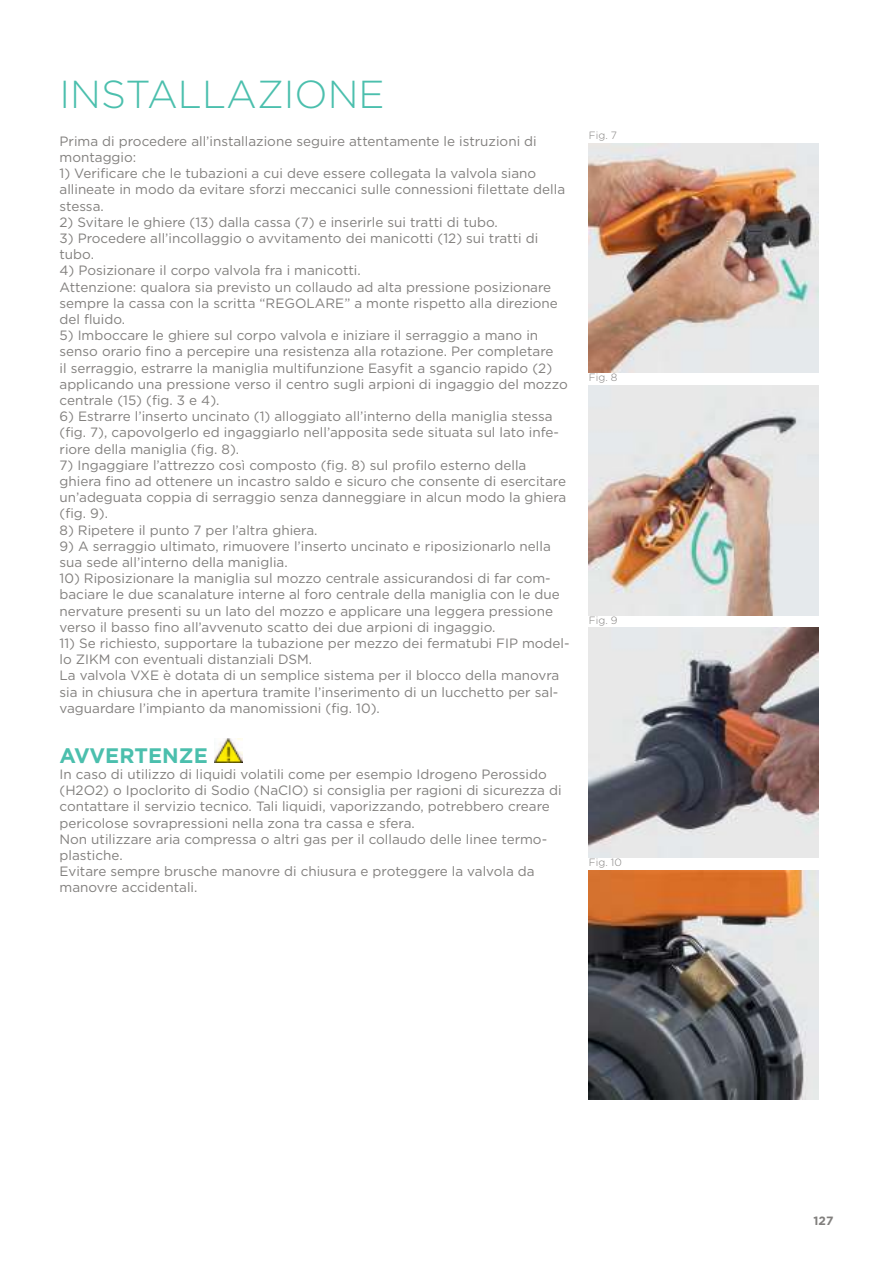
<style>
.page{position:relative;width:893px;height:1263px;background:#fff}
.page>*{position:absolute;margin:0;border:0;box-sizing:border-box;transform-origin:0 0}
.t1{font:300 39px "Gotham";color:#4bbfad}
.t2{font:700 21px "Gotham";color:#4bbfad}
.t3{font:13.5px/16.2px "Gotham";color:#817f7d}
.t4{font:700 12px "Gotham";color:#817f7d}
.t5{font:300 10.5px "Gotham";color:#817f7d}
</style>
<div class="page">
<img style="left:214px;top:738px;width:29px;height:25px">
<img style="left:589px;top:143px;width:230px;height:230px">
<img style="left:589px;top:386px;width:230px;height:229px">
<img style="left:589px;top:628px;width:230px;height:229px">
<img style="left:589px;top:870px;width:230px;height:230px">
<h1 class="t1" style="left:60px;top:77px;width:327px">INSTALLAZIONE</h1>
<p class="t3" style="left:60px;top:133px;width:479px">Prima di procedere all’installazione seguire attentamente le istruzioni di montaggio:</p>
<p class="t3" style="left:60px;top:165px;width:507px">1) Verificare che le tubazioni a cui deve essere collegata la valvola siano allineate in modo da evitare sforzi meccanici sulle connessioni filettate della stessa.</p>
<p class="t3" style="left:60px;top:214px;width:440px">2) Svitare le ghiere (13) dalla cassa (7) e inserirle sui tratti di tubo.</p>
<p class="t3" style="left:60px;top:230px;width:480px">3) Procedere all’incollaggio o avvitamento dei manicotti (12) sui tratti di tubo.</p>
<p class="t3" style="left:60px;top:263px;width:500px">4) Posizionare il corpo valvola fra i manicotti.<br>Attenzione: qualora sia previsto un collaudo ad alta pressione posizionare sempre la cassa con la scritta “REGOLARE” a monte rispetto alla direzione del fluido.</p>
<p class="t3" style="left:60px;top:327px;width:510px">5) Imboccare le ghiere sul corpo valvola e iniziare il serraggio a mano in senso orario fino a percepire una resistenza alla rotazione. Per completare<br>il serraggio, estrarre la maniglia multifunzione Easyfit a sgancio rapido (2) applicando una pressione verso il centro sugli arpioni di ingaggio del mozzo centrale (15) (fig. 3 e 4).</p>
<p class="t3" style="left:60px;top:408px;width:501px">6) Estrarre l’inserto uncinato (1) alloggiato all’interno della maniglia stessa (fig. 7), capovolgerlo ed ingaggiarlo nell’apposita sede situata sul lato infe&shy;riore della maniglia (fig. 8).</p>
<p class="t3" style="left:60px;top:457px;width:508px">7) Ingaggiare l’attrezzo così composto (fig. 8) sul profilo esterno della ghiera fino ad ottenere un incastro saldo e sicuro che consente di esercitare un’adeguata coppia di serraggio senza danneggiare in alcun modo la ghiera (fig. 9).</p>
<p class="t3" style="left:60px;top:522px;width:259px">8) Ripetere il punto 7 per l’altra ghiera.</p>
<p class="t3" style="left:60px;top:538px;width:493px">9) A serraggio ultimato, rimuovere l’inserto uncinato e riposizionarlo nella sua sede all’interno della maniglia.</p>
<p class="t3" style="left:60px;top:570px;width:502px">10) Riposizionare la maniglia sul mozzo centrale assicurandosi di far com&shy;baciare le due scanalature interne al foro centrale della maniglia con le due nervature presenti su un lato del mozzo e applicare una leggera pressione verso il basso fino all’avvenuto scatto dei due arpioni di ingaggio.</p>
<p class="t3" style="left:60px;top:635px;width:512px">11) Se richiesto, supportare la tubazione per mezzo dei fermatubi FIP model&shy;lo ZIKM con eventuali distanziali DSM.<br>La valvola VXE è dotata di un semplice sistema per il blocco della manovra sia in chiusura che in apertura tramite l’inserimento di un lucchetto per sal&shy;vaguardare l’impianto da manomissioni (fig. 10).</p>
<h2 class="t2" style="left:60px;top:743px;width:150px">AVVERTENZE</h2>
<p class="t3" style="left:60px;top:766px;width:503px">In caso di utilizzo di liquidi volatili come per esempio Idrogeno Perossido (H2O2) o Ipoclorito di Sodio (NaClO) si consiglia per ragioni di sicurezza di contattare il servizio tecnico. Tali liquidi, vaporizzando, potrebbero creare pericolose sovrapressioni nella zona tra cassa e sfera.<br>Non utilizzare aria compressa o altri gas per il collaudo delle linee termo&shy;plastiche.<br>Evitare sempre brusche manovre di chiusura e proteggere la valvola da manovre accidentali.</p>
<p class="t5" style="left:589px;top:131px;width:30px">FIG. 7</p>
<p class="t5" style="left:589px;top:373px;width:30px">FIG. 8</p>
<p class="t5" style="left:589px;top:615px;width:30px">FIG. 9</p>
<p class="t5" style="left:589px;top:857px;width:34px">FIG. 10</p>
<p class="t4" style="left:813px;top:1214px;width:21px">127</p>
</div>
